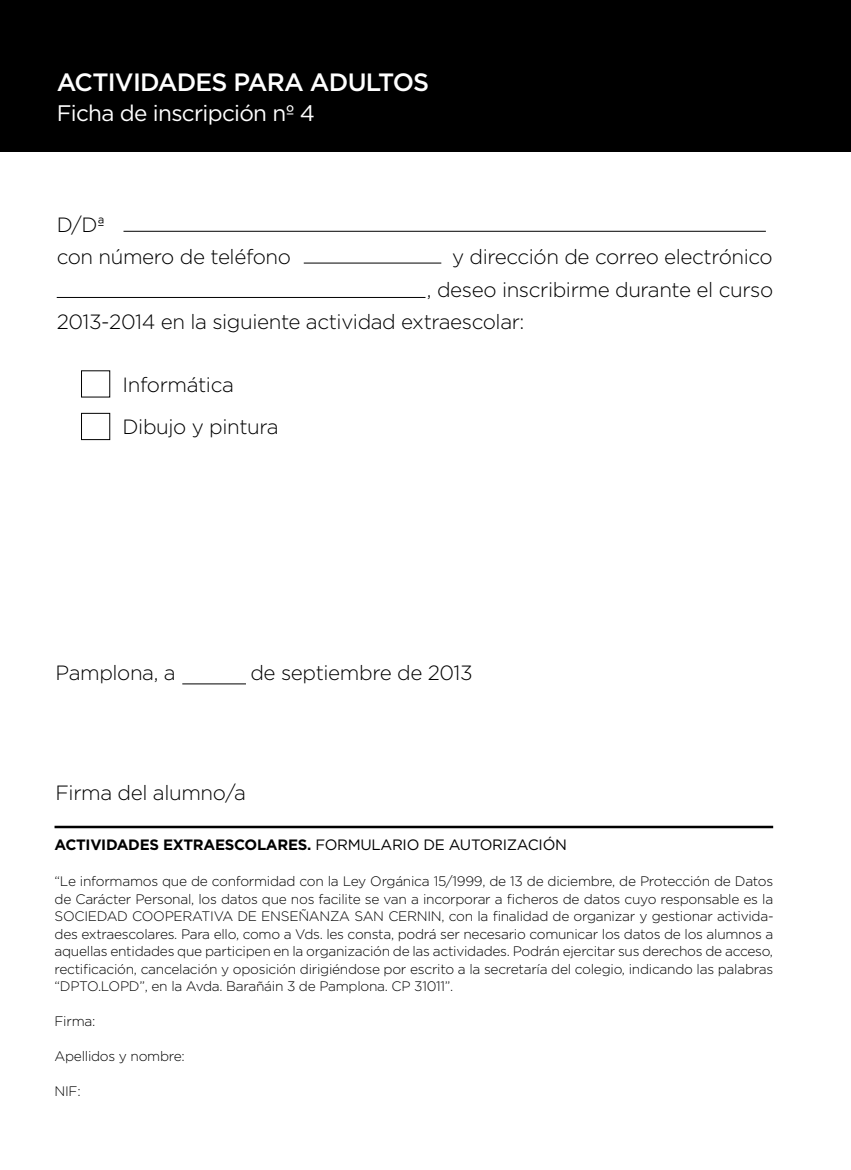
<style>
.page{position:relative;width:851px;height:1170px;background:#fff}
.page>*{position:absolute;margin:0;border:0;box-sizing:border-box;transform-origin:0 0}
.t1{font:500 25px "Gotham";letter-spacing:-.03em;color:#fff}
.t2{font:22.5px "Gotham";letter-spacing:-.03em;color:#fff}
.t3{font:300 20.5px/32.5px "Gotham";letter-spacing:-.02em;color:#000}
.t4{font:700 15px "Gotham";letter-spacing:-.02em;color:#000}
.t5{font:300 13.75px/17.5px "Gotham";letter-spacing:-.02em;color:#000;text-align:justify}
.s1{font-weight:400}
</style>
<div class="page">
<div style="left:0;top:0;width:850px;height:152px;background:#000"></div>
<hr style="left:123px;top:231px;width:642px;height:1px;background:#000">
<hr style="left:304px;top:262px;width:137px;height:1px;background:#000">
<hr style="left:57px;top:297px;width:368px;height:1px;background:#000">
<div style="left:81px;top:413px;width:29px;height:27px;border:1px solid #000"></div>
<hr style="left:182px;top:683px;width:64px;height:1px;background:#000">
<hr style="left:54px;top:825px;width:719px;height:3px;background:#000">
<h1 class="t1" style="left:57px;top:67px;width:374px">ACTIVIDADES PARA ADULTOS</h1>
<h2 class="t2" style="left:57px;top:99px;width:260px">Ficha de inscripción nº 4</h2>
<h3 class="t3" style="left:57px;top:208px;width:236px">D/Dª<br>con número de teléfono</h3>
<h3 class="t3" style="left:452px;top:240px;width:322px">y dirección de correo electrónico</h3>
<h3 class="t3" style="left:427px;top:273px;width:347px">, deseo inscribirme durante el curso</h3>
<h3 class="t3" style="left:57px;top:305px;width:469px">2013-2014 en la siguiente actividad extraescolar:</h3>
<h3 class="t3" style="left:122px;top:363px;width:158px;line-height:42.5px">Informática<br>Dibujo y pintura</h3>
<h3 class="t3" style="left:55px;top:656px;width:122px">Pamplona, a</h3>
<h3 class="t3" style="left:250px;top:656px;width:224px">de septiembre de 2013</h3>
<h3 class="t3" style="left:55px;top:776px;width:192px">Firma del alumno/a</h3>
<p class="t4" style="left:54px;top:835px;width:514px">ACTIVIDADES EXTRAESCOLARES. <span class="s1">FORMULARIO DE AUTORIZACIÓN</span></p>
<p class="t5" style="left:54px;top:872px;width:720px">“Le informamos que de conformidad con la Ley Orgánica 15/1999, de 13 de diciembre, de Protección de Datos de Carácter Personal, los datos que nos facilite se van a incorporar a ficheros de datos cuyo responsable es la SOCIEDAD COOPERATIVA DE ENSEÑANZA SAN CERNIN, con la finalidad de organizar y gestionar activida&shy;des extraescolares. Para ello, como a Vds. les consta, podrá ser necesario comunicar los datos de los alumnos a aquellas entidades que participen en la organización de las actividades. Podrán ejercitar sus derechos de acceso, rectificación, cancelación y oposición dirigiéndose por escrito a la secretaría del colegio, indicando las palabras “DPTO.LOPD”, en la Avda. Barañáin 3 de Pamplona. CP 31011”.</p>
<p class="t5" style="left:54px;top:1012px;width:42px">Firma:</p>
<p class="t5" style="left:54px;top:1047px;width:132px">Apellidos y nombre:</p>
<p class="t5" style="left:54px;top:1082px;width:28px">NIF:</p>
</div>
